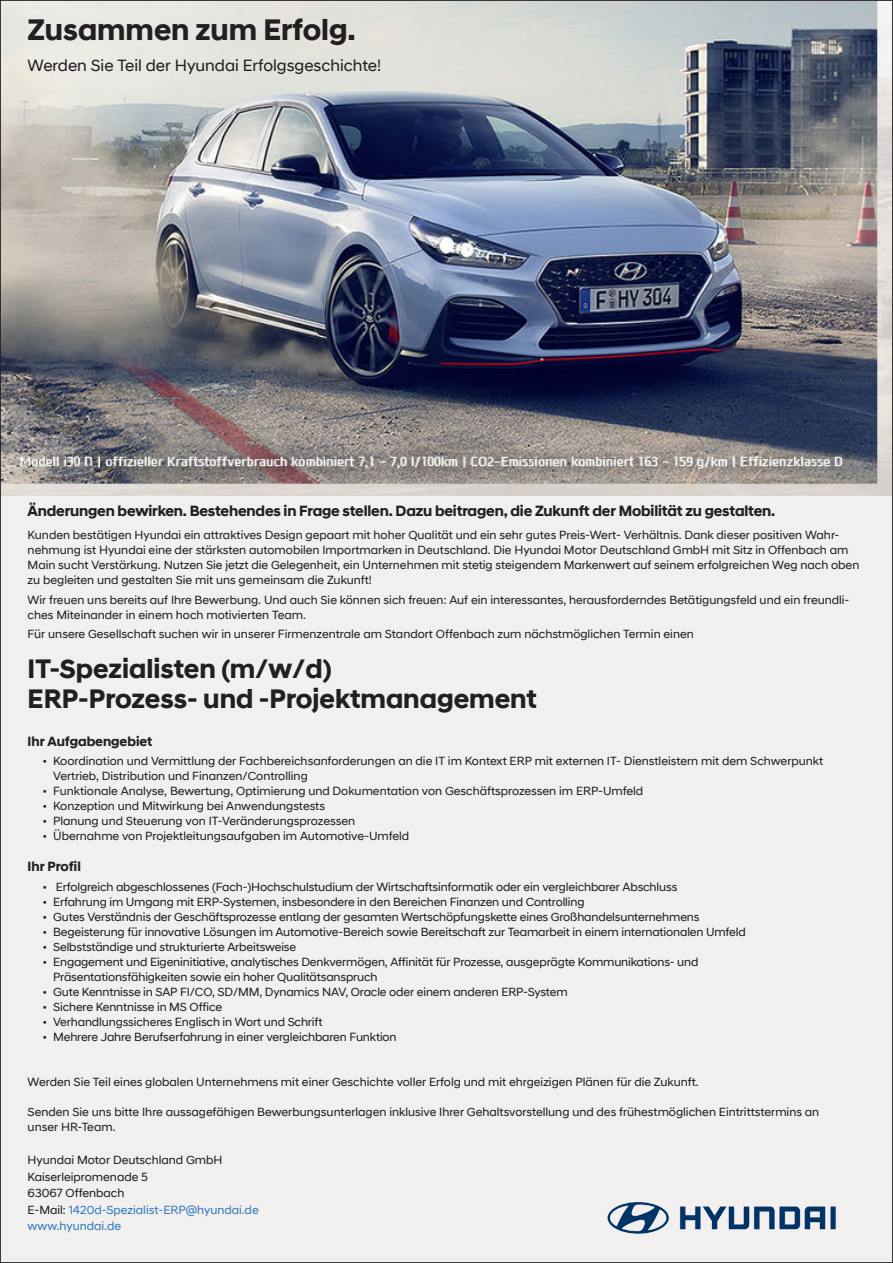
<style>
.page{position:relative;width:893px;height:1263px;background:#f2efef}
.page>*{position:absolute;margin:0;border:0;box-sizing:border-box;transform-origin:0 0}
.t1{font:700 30px "Hyundai Sans Head Office";color:#231f20}
.t2{font:700 27px "Hyundai Sans Head Office";color:#231f20}
.t3{font:16.5px "Hyundai Sans Head Office";color:#231f20}
.t4{font:700 15px "Hyundai Sans Head Office";letter-spacing:-.01em;color:#231f20}
.t5{font:700 13.5px "Hyundai Sans Head Office";color:#231f20}
.t6{font:12px/15px "Hyundai Sans Head Office";color:#231f20}
.t7{font:12px "Hyundai Sans Head Office";color:#317abc}
.s1{color:#231f20}
</style>
<div class="page">
<img style="left:607px;top:1202px;width:229px;height:32px">
<img style="left:2px;top:2px;width:889px;height:494px">
<p class="t1" style="left:28px;top:11px;width:330px">Zusammen zum Erfolg.</p>
<p class="t3" style="left:28px;top:56px;width:355px">Werden Sie Teil der Hyundai Erfolgsgeschichte!</p>
<p class="t4" style="left:28px;top:502px;width:749px">Änderungen bewirken. Bestehendes in Frage stellen. Dazu beitragen, die Zukunft der Mobilität zu gestalten.</p>
<p class="t6" style="left:28px;top:528px;width:833px">Kunden bestätigen Hyundai ein attraktives Design gepaart mit hoher Qualität und ein sehr gutes Preis-Wert- Verhältnis. Dank dieser positiven Wahr&shy;nehmung ist Hyundai eine der stärksten automobilen Importmarken in Deutschland. Die Hyundai Motor Deutschland GmbH mit Sitz in Offenbach am Main sucht Verstärkung. Nutzen Sie jetzt die Gelegenheit, ein Unternehmen mit stetig steigendem Markenwert auf seinem erfolgreichen Weg nach oben zu begleiten und gestalten Sie mit uns gemeinsam die Zukunft!</p>
<p class="t6" style="left:28px;top:592px;width:823px">Wir freuen uns bereits auf Ihre Bewerbung. Und auch Sie können sich freuen: Auf ein interessantes, herausforderndes Betätigungsfeld und ein freundli&shy;ches Miteinander in einem hoch motivierten Team.</p>
<p class="t6" style="left:28px;top:626px;width:668px">Für unsere Gesellschaft suchen wir in unserer Firmenzentrale am Standort Offenbach zum nächstmöglichen Termin einen</p>
<p class="t2" style="left:28px;top:653px;width:305px">IT-Spezialisten (m/w/d)</p>
<p class="t2" style="left:28px;top:683px;width:511px">ERP-Prozess- und -Projektmanagement</p>
<p class="t5" style="left:28px;top:733px;width:126px">Ihr Aufgabengebiet</p>
<p class="t6" style="left:53px;top:753px;width:772px;text-indent:-11px">• Koordination und Vermittlung der Fachbereichsanforderungen an die IT im Kontext ERP mit externen IT- Dienstleistern mit dem Schwerpunkt<br>Vertrieb, Distribution und Finanzen/Controlling</p>
<p class="t6" style="left:43px;top:783px;width:602px">• Funktionale Analyse, Bewertung, Optimierung und Dokumentation von Geschäftsprozessen im ERP-Umfeld</p>
<p class="t6" style="left:43px;top:798px;width:284px">• Konzeption und Mitwirkung bei Anwendungstests</p>
<p class="t6" style="left:43px;top:813px;width:314px">• Planung und Steuerung von IT-Veränderungsprozessen</p>
<p class="t6" style="left:43px;top:828px;width:368px">• Übernahme von Projektleitungsaufgaben im Automotive-Umfeld</p>
<p class="t5" style="left:28px;top:859px;width:55px">Ihr Profil</p>
<p class="t6" style="left:43px;top:879px;width:636px">• Erfolgreich abgeschlossenes (Fach-)Hochschulstudium der Wirtschaftsinformatik oder ein vergleichbarer Abschluss</p>
<p class="t6" style="left:43px;top:894px;width:544px">• Erfahrung im Umgang mit ERP-Systemen, insbesondere in den Bereichen Finanzen und Controlling</p>
<p class="t6" style="left:43px;top:909px;width:658px">• Gutes Verständnis der Geschäftsprozesse entlang der gesamten Wertschöpfungskette eines Großhandelsunternehmens</p>
<p class="t6" style="left:43px;top:924px;width:705px">• Begeisterung für innovative Lösungen im Automotive-Bereich sowie Bereitschaft zur Teamarbeit in einem internationalen Umfeld</p>
<p class="t6" style="left:43px;top:939px;width:255px">• Selbstständige und strukturierte Arbeitsweise</p>
<p class="t6" style="left:53px;top:954px;width:647px;text-indent:-11px">• Engagement und Eigeninitiative, analytisches Denkvermögen, Affinität für Prozesse, ausgeprägte Kommunikations- und<br>Präsentationsfähigkeiten sowie ein hoher Qualitätsanspruch</p>
<p class="t6" style="left:43px;top:984px;width:527px">• Gute Kenntnisse in SAP FI/CO, SD/MM, Dynamics NAV, Oracle oder einem anderen ERP-System</p>
<p class="t6" style="left:43px;top:999px;width:181px">• Sichere Kenntnisse in MS Office</p>
<p class="t6" style="left:43px;top:1014px;width:281px">• Verhandlungssicheres Englisch in Wort und Schrift</p>
<p class="t6" style="left:43px;top:1029px;width:356px">• Mehrere Jahre Berufserfahrung in einer vergleichbaren Funktion</p>
<p class="t6" style="left:28px;top:1074px;width:673px">Werden Sie Teil eines globalen Unternehmens mit einer Geschichte voller Erfolg und mit ehrgeizigen Plänen für die Zukunft.</p>
<p class="t6" style="left:28px;top:1104px;width:793px">Senden Sie uns bitte Ihre aussagefähigen Bewerbungsunterlagen inklusive Ihrer Gehaltsvorstellung und des frühestmöglichen Eintrittstermins an unser HR-Team.</p>
<p class="t6" style="left:28px;top:1152px;width:196px">Hyundai Motor Deutschland GmbH</p>
<p class="t6" style="left:28px;top:1169px;width:122px">Kaiserleipromenade 5</p>
<p class="t6" style="left:28px;top:1185px;width:98px">63067 Offenbach</p>
<p class="t7" style="left:28px;top:1202px;width:233px"><span class="s1">E-Mail:</span> 1420d-Spezialist-ERP@hyundai.de</p>
<p class="t7" style="left:28px;top:1219px;width:95px">www.hyundai.de</p>
</div>
